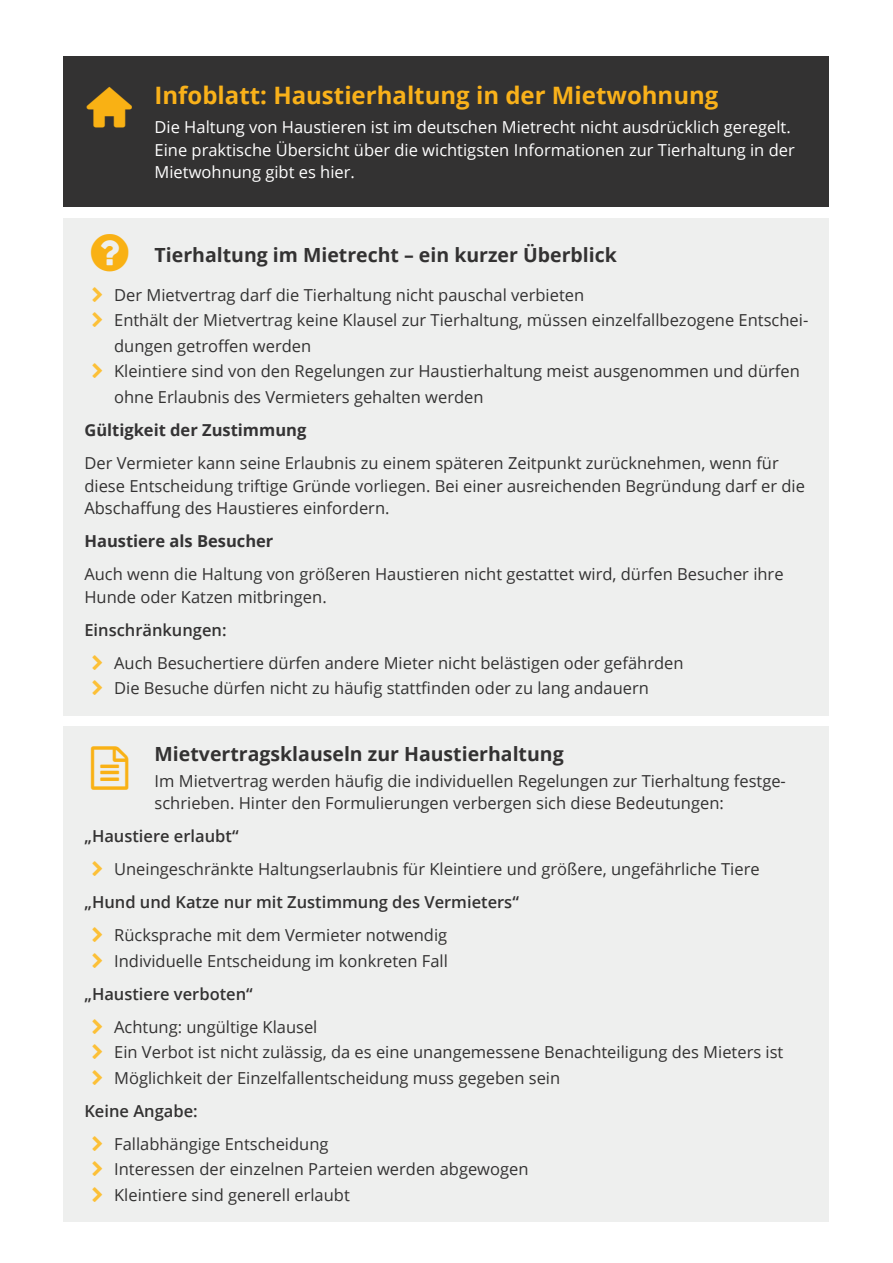
<style>
.page{position:relative;width:893px;height:1263px;background:#fff}
.page>*{position:absolute;margin:0;border:0;box-sizing:border-box;transform-origin:0 0}
.t1{font:700 24px "Open Sans";color:#f9b11a}
.t2{font:700 19.5px "Open Sans";color:#333232}
.t3{font:16.5px/25.5px "Open Sans";color:#333232}
.t4{font:16.5px/22.5px "Open Sans";color:#fff}
.t5{font:600 16.5px "Open Sans";color:#333232}
.t6{font:700 16.5px "Open Sans";color:#343334}
</style>
<div class="page">
<div style="left:64px;top:56px;width:765px;height:151px;background:#333232"></div>
<div style="left:64px;top:218px;width:765px;height:497px;background:#eeefee"></div>
<div style="left:64px;top:726px;width:765px;height:495px;background:#eeefee"></div>
<h1 class="t1" style="left:155px;top:78px;width:565px">Infoblatt: Haustierhaltung in der Mietwohnung</h1>
<p class="t4" style="left:155px;top:116px;width:642px">Die Haltung von Haustieren ist im deutschen Mietrecht nicht ausdrücklich geregelt.<br>Eine praktische Übersicht über die wichtigsten Informationen zur Tierhaltung in der<br>Mietwohnung gibt es hier.</p>
<p class="t2" style="left:155px;top:241px;width:464px">Tierhaltung im Mietrecht – ein kurzer Überblick</p>
<p class="t3" style="left:114px;top:282px;width:696px">Der Mietvertrag darf die Tierhaltung nicht pauschal verbieten<br>Enthält der Mietvertrag keine Klausel zur Tierhaltung, müssen einzelfallbezogene Entschei&shy;dungen getroffen werden<br>Kleintiere sind von den Regelungen zur Haustierhaltung meist ausgenommen und dürfen ohne Erlaubnis des Vermieters gehalten werden</p>
<p class="t6" style="left:84px;top:418px;width:223px">Gültigkeit der Zustimmung</p>
<p class="t3" style="left:84px;top:451px;width:722px;line-height:22.5px">Der Vermieter kann seine Erlaubnis zu einem späteren Zeitpunkt zurücknehmen, wenn für diese Entscheidung triftige Gründe vorliegen. Bei einer ausreichenden Begründung darf er die<br>Abschaffung des Haustieres einfordern.</p>
<p class="t6" style="left:84px;top:529px;width:191px">Haustiere als Besucher</p>
<p class="t3" style="left:84px;top:562px;width:701px;line-height:22.5px">Auch wenn die Haltung von größeren Haustieren nicht gestattet wird, dürfen Besucher ihre<br>Hunde oder Katzen mitbringen.</p>
<p class="t5" style="left:84px;top:618px;width:144px">Einschränkungen:</p>
<p class="t3" style="left:114px;top:649px;width:571px">Auch Besuchertiere dürfen andere Mieter nicht belästigen oder gefährden<br>Die Besuche dürfen nicht zu häufig stattfinden oder zu lang andauern</p>
<p class="t2" style="left:155px;top:740px;width:411px">Mietvertragsklauseln zur Haustierhaltung</p>
<p class="t3" style="left:155px;top:769px;width:633px;line-height:22.5px">Im Mietvertrag werden häufig die individuellen Regelungen zur Tierhaltung festge&shy;schrieben. Hinter den Formulierungen verbergen sich diese Bedeutungen:</p>
<p class="t5" style="left:84px;top:825px;width:156px">„Haustiere erlaubt“</p>
<p class="t3" style="left:114px;top:856px;width:647px">Uneingeschränkte Haltungserlaubnis für Kleintiere und größere, ungefährliche Tiere</p>
<p class="t5" style="left:84px;top:891px;width:436px">„Hund und Katze nur mit Zustimmung des Vermieters“</p>
<p class="t3" style="left:114px;top:922px;width:335px">Rücksprache mit dem Vermieter notwendig<br>Individuelle Entscheidung im konkreten Fall</p>
<p class="t5" style="left:84px;top:982px;width:170px">„Haustiere verboten“</p>
<p class="t3" style="left:114px;top:1014px;width:671px">Achtung: ungültige Klausel<br>Ein Verbot ist nicht zulässig, da es eine unangemessene Benachteiligung des Mieters ist<br>Möglichkeit der Einzelfallentscheidung muss gegeben sein</p>
<p class="t5" style="left:84px;top:1099px;width:115px">Keine Angabe:</p>
<p class="t3" style="left:114px;top:1131px;width:416px">Fallabhängige Entscheidung<br>Interessen der einzelnen Parteien werden abgewogen<br>Kleintiere sind generell erlaubt</p>
</div>
